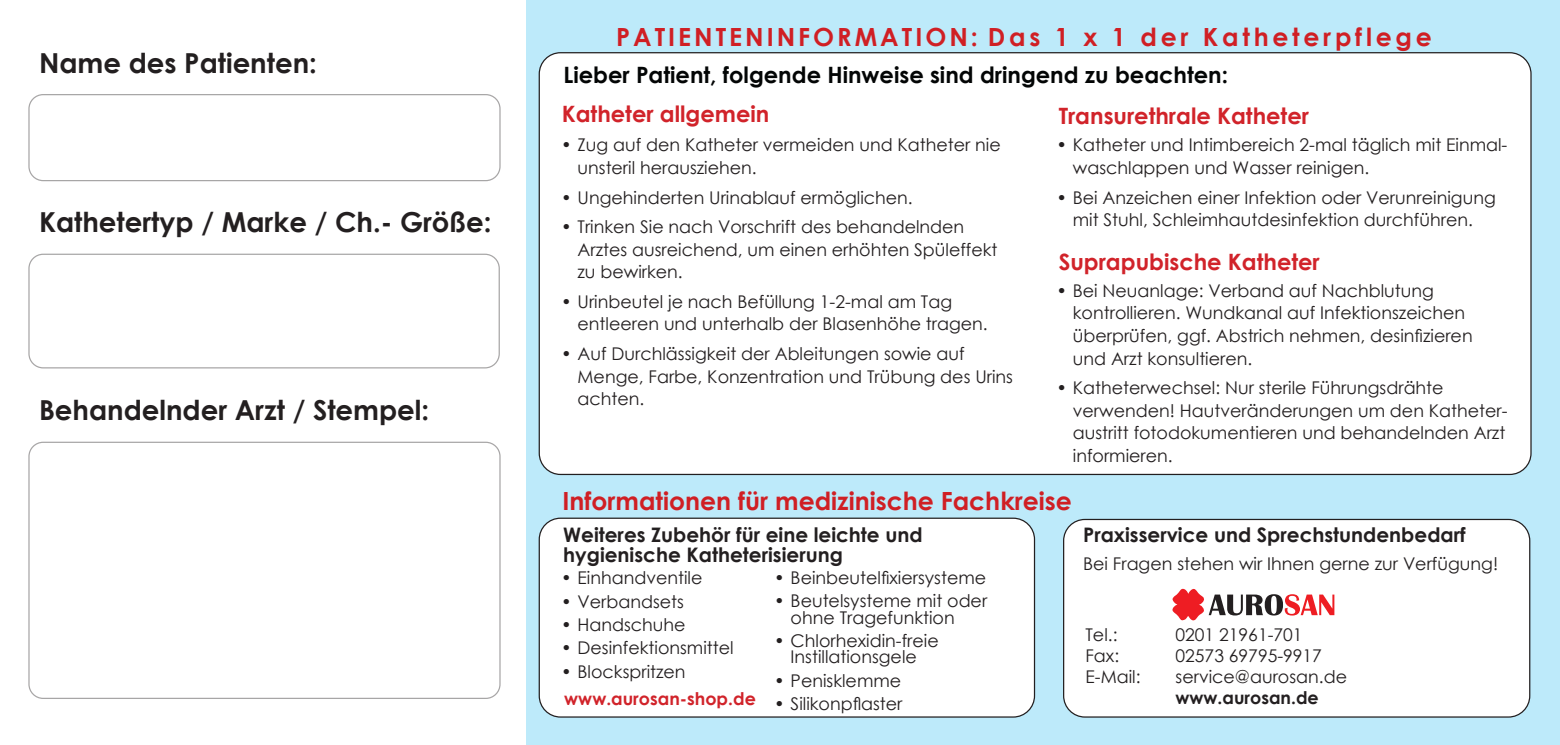
<style>
.page{position:relative;width:1560px;height:745px;background:#fff}
.page>*{position:absolute;margin:0;border:0;box-sizing:border-box;transform-origin:0 0}
.t1{font:700 27.5px "Century Gothic";color:#231f20}
.t2{font:700 25px "Century Gothic";letter-spacing:.12em;color:#d01f24}
.t3{font:700 25px "Century Gothic";color:#d01f24}
.t4{font:700 22.5px "Century Gothic";color:#d1232a}
.t5{font:700 22.5px "Century Gothic";color:#030505}
.t6{font:700 20px/20px "Century Gothic";color:#231f20}
.t7{font:17.5px/22.5px "Century Gothic";color:#231f20}
.t8{font:700 17.5px "Century Gothic";color:#d1232a}
.t9{font:700 17.5px "Century Gothic";color:#231f20}
</style>
<div class="page">
<div style="left:525px;top:0;width:1034px;height:744px;background:#bdeafa"></div>
<div style="left:28px;top:94px;width:472px;height:87px;border:1px solid #231f20;border-radius:14px"></div>
<div style="left:28px;top:253px;width:472px;height:115px;border:1px solid #231f20;border-radius:14px"></div>
<div style="left:28px;top:441px;width:472px;height:257px;border:1px solid #231f20;border-radius:14px"></div>
<div style="left:1063px;top:519px;width:466px;height:197px;background:#fff;border-radius:21px"></div>
<div style="left:1062px;top:518px;width:467px;height:199px;border:1px solid #231f20;border-radius:21px"></div>
<svg style="left:1172px;top:588px;width:162px;height:32px"></svg>
<div style="left:539px;top:53px;width:991px;height:421px;background:#fff;border-radius:21px"></div>
<div style="left:539px;top:518px;width:495px;height:198px;background:#fff;border-radius:21px"></div>
<div style="left:538px;top:517px;width:497px;height:200px;border:1px solid #231f20;border-radius:21px"></div>
<p class="t1" style="left:39px;top:42px;width:279px">Name des Patienten:</p>
<p class="t1" style="left:39px;top:201px;width:454px">Kathetertyp / Marke / Ch.- Größe:</p>
<p class="t1" style="left:39px;top:389px;width:391px">Behandelnder Arzt / Stempel:</p>
<p class="t2" style="left:616px;top:18px;width:817px">PATIENTENINFORMATION: Das 1 x 1 der Katheterpflege</p>
<p class="t5" style="left:563px;top:57px;width:666px">Lieber Patient, folgende Hinweise sind dringend zu beachten:</p>
<p class="t4" style="left:561px;top:97px;width:209px">Katheter allgemein</p>
<p class="t4" style="left:1058px;top:99px;width:252px">Transurethrale Katheter</p>
<p class="t7" style="left:577px;top:133px;width:425px;text-indent:-16px">• Zug auf den Katheter vermeiden und Katheter nie unsteril herausziehen.</p>
<p class="t7" style="left:561px;top:186px;width:353px">• Ungehinderten Urinablauf ermöglichen.</p>
<p class="t7" style="left:577px;top:215px;width:421px;text-indent:-16px">• Trinken Sie nach Vorschrift des behandelnden<br>Arztes ausreichend, um einen erhöhten Spüleffekt zu bewirken.</p>
<p class="t7" style="left:577px;top:290px;width:411px;text-indent:-16px">• Urinbeutel je nach Befüllung 1-2-mal am Tag entleeren und unterhalb der Blasenhöhe tragen.</p>
<p class="t7" style="left:577px;top:342px;width:437px;text-indent:-16px">• Auf Durchlässigkeit der Ableitungen sowie auf<br>Menge, Farbe, Konzentration und Trübung des Urins achten.</p>
<p class="t7" style="left:1072px;top:133px;width:436px;text-indent:-16px">• Katheter und Intimbereich 2-mal täglich mit Einmal&shy;waschlappen und Wasser reinigen.</p>
<p class="t7" style="left:1056px;top:186px;width:441px;text-align:center">• Bei Anzeichen einer Infektion oder Verunreinigung mit Stuhl, Schleimhautdesinfektion durchführen.</p>
<p class="t4" style="left:1058px;top:244px;width:263px">Suprapubische Katheter</p>
<p class="t7" style="left:1072px;top:279px;width:401px;text-indent:-16px">• Bei Neuanlage: Verband auf Nachblutung kontrollieren. Wundkanal auf Infektionszeichen überprüfen, ggf. Abstrich nehmen, desinfizieren und Arzt konsultieren.</p>
<p class="t7" style="left:1072px;top:376px;width:436px;text-indent:-16px">• Katheterwechsel: Nur sterile Führungsdrähte verwenden! Hautveränderungen um den Katheter&shy;austritt fotodokumentieren und behandelnden Arzt informieren.</p>
<p class="t3" style="left:562px;top:481px;width:510px">Informationen für medizinische Fachkreise</p>
<p class="t6" style="left:563px;top:523px;width:361px">Weiteres Zubehör für eine leichte und hygienische Katheterisierung</p>
<p class="t7" style="left:561px;top:566px;width:143px">• Einhandventile</p>
<p class="t7" style="left:561px;top:589px;width:124px">• Verbandsets</p>
<p class="t7" style="left:561px;top:612px;width:126px">• Handschuhe</p>
<p class="t7" style="left:561px;top:636px;width:174px">• Desinfektionsmittel</p>
<p class="t7" style="left:561px;top:659px;width:126px">• Blockspritzen</p>
<p class="t8" style="left:564px;top:685px;width:193px">www.aurosan-shop.de</p>
<p class="t7" style="left:774px;top:565px;width:213px">• Beinbeutelfixiersysteme</p>
<p class="t7" style="left:790px;top:592px;width:198px;line-height:16.2px;text-indent:-16px">• Beutelsysteme mit oder ohne Tragefunktion</p>
<p class="t7" style="left:774px;top:631px;width:166px;line-height:16.2px;text-align:center">• Chlorhexidin-freie<br>Instillationsgele</p>
<p class="t7" style="left:774px;top:668px;width:128px">• Penisklemme</p>
<p class="t7" style="left:774px;top:691px;width:130px">• Silikonpflaster</p>
<p class="t6" style="left:1082px;top:523px;width:384px">Praxisservice und Sprechstundenbedarf</p>
<p class="t7" style="left:1082px;top:551px;width:416px">Bei Fragen stehen wir Ihnen gerne zur Verfügung!</p>
<p class="t7" style="left:1085px;top:622px;width:34px">Tel.:</p>
<p class="t7" style="left:1175px;top:622px;width:128px">0201 21961-701</p>
<p class="t7" style="left:1085px;top:643px;width:35px">Fax:</p>
<p class="t7" style="left:1175px;top:643px;width:148px">02573 69795-9917</p>
<p class="t7" style="left:1085px;top:664px;width:57px">E-Mail:</p>
<p class="t7" style="left:1175px;top:664px;width:173px">service@aurosan.de</p>
<p class="t9" style="left:1175px;top:683px;width:145px">www.aurosan.de</p>
</div>
